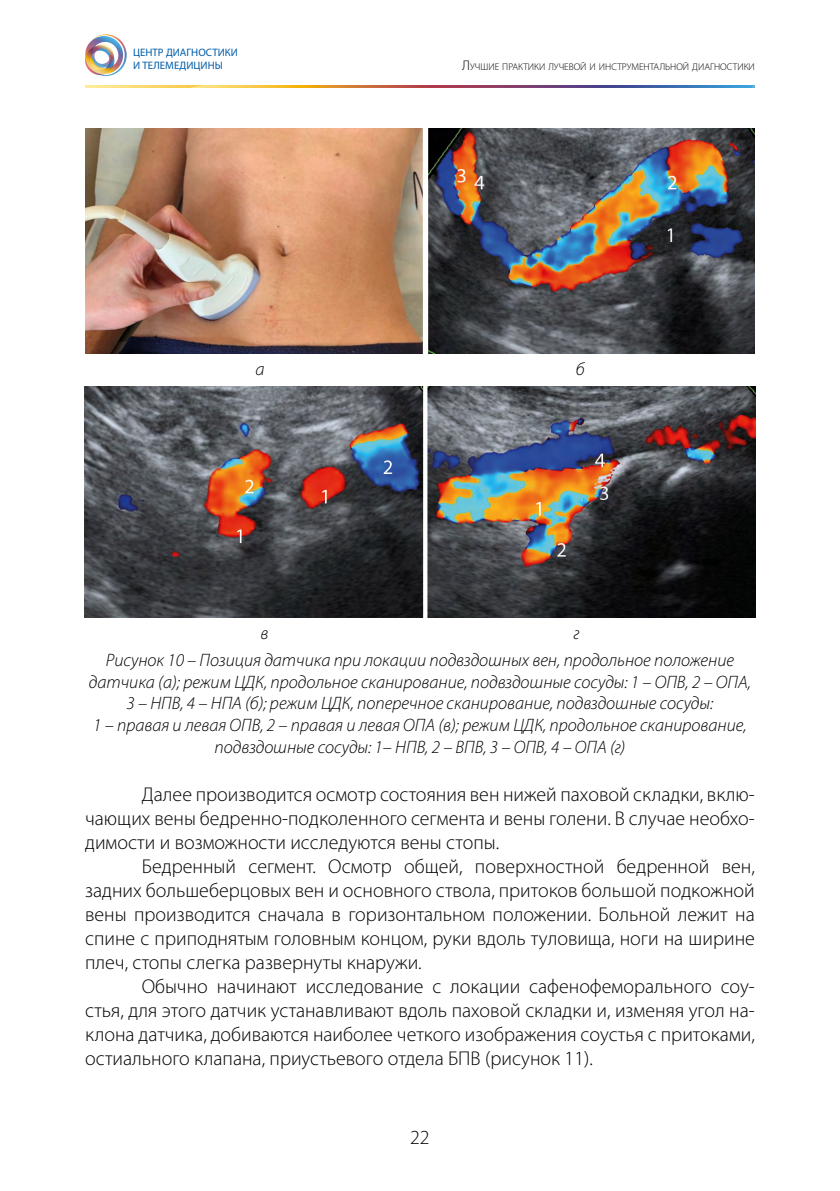
<style>
.page{position:relative;width:840px;height:1191px;background:#fff}
.page>*{position:absolute;margin:0;border:0;box-sizing:border-box;transform-origin:0 0}
.t1{font:300 20px/24px "Myriad Pro";color:#000;text-align:justify}
.t2{font:italic 300 18px/21.6px "Myriad Pro";color:#000}
.t3{font:10.8px/13.2px "Myriad Pro";color:#005da9}
.t4{font:300 9.8px "Myriad Pro";color:#000}
.s1{font-size:14px}
</style>
<div class="page">
<img style="left:85px;top:34px;width:42px;height:42px">
<svg style="left:85px;top:85px;width:669px;height:3px"></svg>
<svg style="left:189px;top:85px;width:562px;height:3px;background:#99746b"></svg>
<img style="left:85px;top:128px;width:669px;height:225px">
<img style="left:84px;top:387px;width:671px;height:230px">
<p class="t3" style="left:133px;top:46px;width:106px">ЦЕНТР ДИАГНОСТИКИ<br>И ТЕЛЕМЕДИЦИНЫ</p>
<p class="t4" style="left:462px;top:61px;width:294px"><span class="s1">Л</span>УЧШИЕ ПРАКТИКИ ЛУЧЕВОЙ И ИНСТРУМЕНТАЛЬНОЙ ДИАГНОСТИКИ</p>
<p class="t2" style="left:255px;top:358px;width:11px">а</p>
<p class="t2" style="left:575px;top:358px;width:10px">б</p>
<p class="t2" style="left:106px;top:619px;width:629px;line-height:27.2px;text-indent:467px">г<br>Рисунок 10 – Позиция датчика при локации подвздошных вен, продольное положение</p>
<p class="t2" style="left:89px;top:671px;width:663px;text-align:center">датчика (а); режим ЦДК, продольное сканирование, подвздошные сосуды: 1 – ОПВ, 2 – ОПА, 3 – НПВ, 4 – НПА (б); режим ЦДК, поперечное сканирование, подвздошные сосуды:<br>1 – правая и левая ОПВ, 2 – правая и левая ОПА (в); режим ЦДК, продольное сканирование, подвздошные сосуды: 1– НПВ, 2 – ВПВ, 3 – ОПВ, 4 – ОПА (г)</p>
<p class="t1" style="left:85px;top:782px;width:671px;text-indent:57px">Далее производится осмотр состояния вен нижей паховой складки, вклю&shy;чающих вены бедренно-подколенного сегмента и вены голени. В случае необхо&shy;димости и возможности исследуются вены стопы.</p>
<p class="t1" style="left:85px;top:854px;width:671px;text-indent:57px">Бедренный сегмент. Осмотр общей, поверхностной бедренной вен, задних большеберцовых вен и основного ствола, притоков большой подкожной вены производится сначала в горизонтальном положении. Больной лежит на спине с приподнятым головным концом, руки вдоль туловища, ноги на ширине плеч, стопы слегка развернуты кнаружи.</p>
<p class="t1" style="left:85px;top:974px;width:670px;text-indent:57px">Обычно начинают исследование с локации сафенофеморального соу&shy;стья, для этого датчик устанавливают вдоль паховой складки и, изменяя угол на&shy;клона датчика, добиваются наиболее четкого изображения соустья с притоками, остиального клапана, приустьевого отдела БПВ (рисунок 11).</p>
<p class="t2" style="left:260px;top:622px;width:9px">в</p>
<p class="t1" style="left:410px;top:1125px;width:21px">22</p>
</div>
